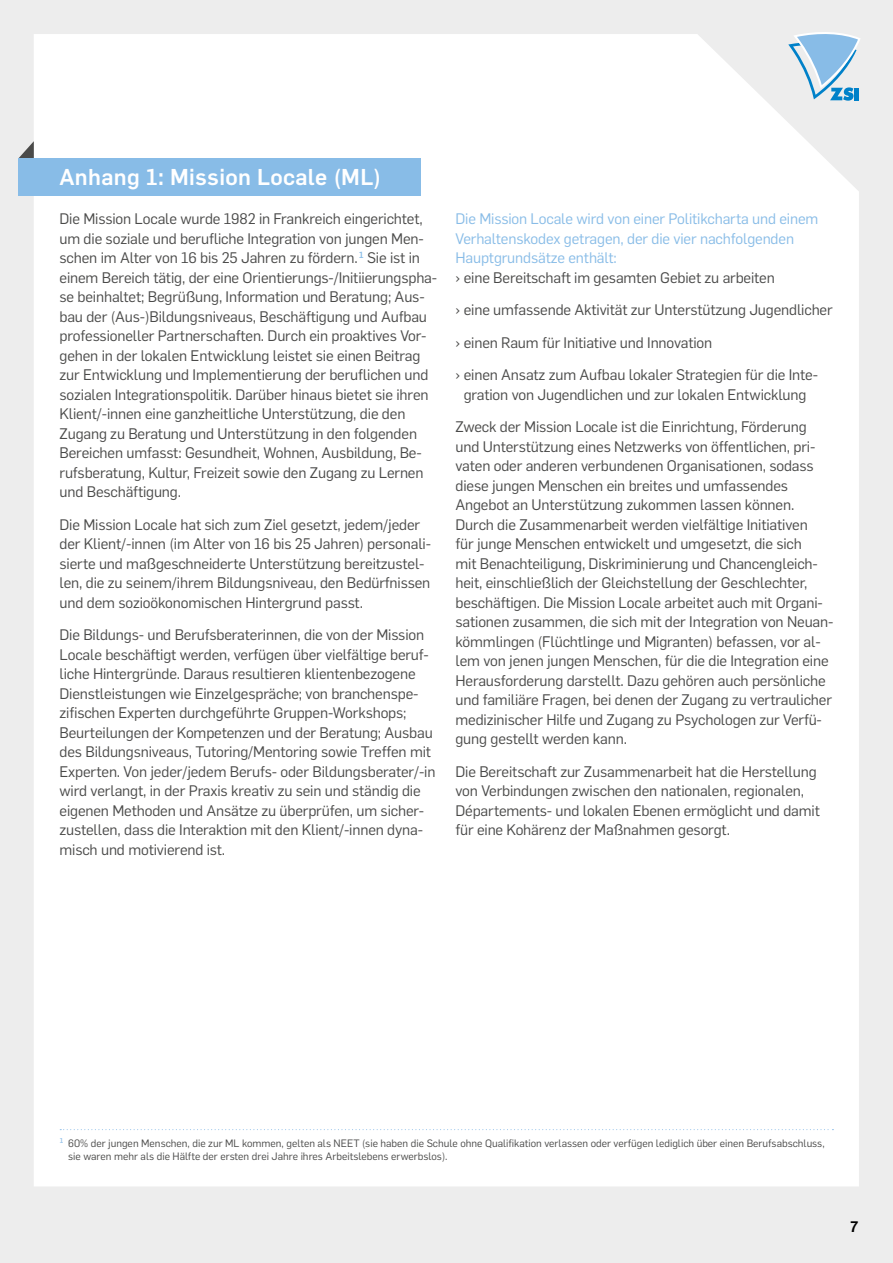
<style>
.page{position:relative;width:893px;height:1263px;background:#ededed}
.page>*{position:absolute;margin:0;border:0;box-sizing:border-box;transform-origin:0 0}
.t1{font:500 22.5px "Flama";letter-spacing:.015em;color:#fff}
.t2{font:15px/19.5px "Flama";letter-spacing:-.01em;color:#4a4a49}
.t3{font:15px/19.5px "Flama";letter-spacing:-.01em;color:#88bce7}
.t4{font:500 15px "Flama";color:#000}
.t5{font:10.5px/13px "Flama";color:#4a4a49}
</style>
<div class="page">
<div style="left:34px;top:34px;width:825px;height:1152px;background:#fff"></div>
<svg style="left:786px;top:32px;width:74px;height:69px"></svg>
<div style="left:854px;top:88px;width:5px;height:12px;background:#0081c9"></div>
<svg style="left:19px;top:141px;width:15px;height:17px"></svg>
<div style="left:18px;top:158px;width:403px;height:38px;background:#88bce7"></div>
<svg style="left:60px;top:1129px;width:773px;height:1px"></svg>
<h1 class="t1" style="left:60px;top:161px;width:323px">Anhang 1: Mission Locale (ML)</h1>
<p class="t2" style="left:60px;top:208px;width:379px">Die Mission Locale wurde 1982 in Frankreich eingerichtet, um die soziale und berufliche Integration von jungen Men&shy;schen im Alter von 16 bis 25 Jahren zu fördern. <sup>1</sup> Sie ist in einem Bereich tätig, der eine Orientierungs-/Initiierungspha&shy;se beinhaltet; Begrüßung, Information und Beratung; Aus&shy;bau der (Aus-)Bildungsniveaus, Beschäftigung und Aufbau professioneller Partnerschaften. Durch ein proaktives Vor&shy;gehen in der lokalen Entwicklung leistet sie einen Beitrag zur Entwicklung und Implementierung der beruflichen und sozialen Integrationspolitik. Darüber hinaus bietet sie ihren Klient/-innen eine ganzheitliche Unterstützung, die den Zugang zu Beratung und Unterstützung in den folgenden Bereichen umfasst: Gesundheit, Wohnen, Ausbildung, Be&shy;rufsberatung, Kultur, Freizeit sowie den Zugang zu Lernen und Beschäftigung.</p>
<p class="t2" style="left:60px;top:514px;width:373px">Die Mission Locale hat sich zum Ziel gesetzt, jedem/jeder der Klient/-innen (im Alter von 16 bis 25 Jahren) personali&shy;sierte und maßgeschneiderte Unterstützung bereitzustel&shy;len, die zu seinem/ihrem Bildungsniveau, den Bedürfnissen und dem sozioökonomischen Hintergrund passt.</p>
<p class="t2" style="left:60px;top:624px;width:377px">Die Bildungs- und Berufsberaterinnen, die von der Mission Locale beschäftigt werden, verfügen über vielfältige beruf&shy;liche Hintergründe. Daraus resultieren klientenbezogene Dienstleistungen wie Einzelgespräche; von branchenspe&shy;zifischen Experten durchgeführte Gruppen-Workshops; Beurteilungen der Kompetenzen und der Beratung; Ausbau des Bildungsniveaus, Tutoring/Mentoring sowie Treffen mit Experten. Von jeder/jedem Berufs- oder Bildungsberater/-in wird verlangt, in der Praxis kreativ zu sein und ständig die eigenen Methoden und Ansätze zu überprüfen, um sicher&shy;zustellen, dass die Interaktion mit den Klient/-innen dyna&shy;misch und motivierend ist.</p>
<p class="t3" style="left:455px;top:208px;width:364px">Die Mission Locale wird von einer Politikcharta und einem<br>Verhaltenskodex getragen, der die vier nachfolgenden<br>Hauptgrundsätze enthält:</p>
<p class="t2" style="left:455px;top:260px;width:379px;line-height:32.5px">› eine Bereitschaft im gesamten Gebiet zu arbeiten<br>› eine umfassende Aktivität zur Unterstützung Jugendlicher › einen Raum für Initiative und Innovation<br>› einen Ansatz zum Aufbau lokaler Strategien für die Inte-</p>
<p class="t2" style="left:455px;top:377px;width:353px;line-height:32.5px;text-align:center">gration von Jugendlichen und zur lokalen Entwicklung<br>Zweck der Mission Locale ist die Einrichtung, Förderung</p>
<p class="t2" style="left:455px;top:436px;width:379px">und Unterstützung eines Netzwerks von öffentlichen, pri&shy;vaten oder anderen verbundenen Organisationen, sodass diese jungen Menschen ein breites und umfassendes Angebot an Unterstützung zukommen lassen können.<br>Durch die Zusammenarbeit werden vielfältige Initiativen<br>für junge Menschen entwickelt und umgesetzt, die sich<br>mit Benachteiligung, Diskriminierung und Chancengleich&shy;heit, einschließlich der Gleichstellung der Geschlechter, beschäftigen. Die Mission Locale arbeitet auch mit Organi&shy;sationen zusammen, die sich mit der Integration von Neuan&shy;kömmlingen (Flüchtlinge und Migranten) befassen, vor al&shy;lem von jenen jungen Menschen, für die die Integration eine Herausforderung darstellt. Dazu gehören auch persönliche und familiäre Fragen, bei denen der Zugang zu vertraulicher medizinischer Hilfe und Zugang zu Psychologen zur Verfü&shy;gung gestellt werden kann.</p>
<p class="t2" style="left:455px;top:761px;width:366px">Die Bereitschaft zur Zusammenarbeit hat die Herstellung von Verbindungen zwischen den nationalen, regionalen, Départements- und lokalen Ebenen ermöglicht und damit für eine Kohärenz der Maßnahmen gesorgt.</p>
<p class="t5" style="left:68px;top:1136px;width:758px;text-indent:-9px"><sup>1</sup> 60% der jungen Menschen, die zur ML kommen, gelten als NEET (sie haben die Schule ohne Qualifikation verlassen oder verfügen lediglich über einen Berufsabschluss, sie waren mehr als die Hälfte der ersten drei Jahre ihres Arbeitslebens erwerbslos).</p>
<p class="t4" style="left:850px;top:1216px;width:10px">7</p>
</div>
